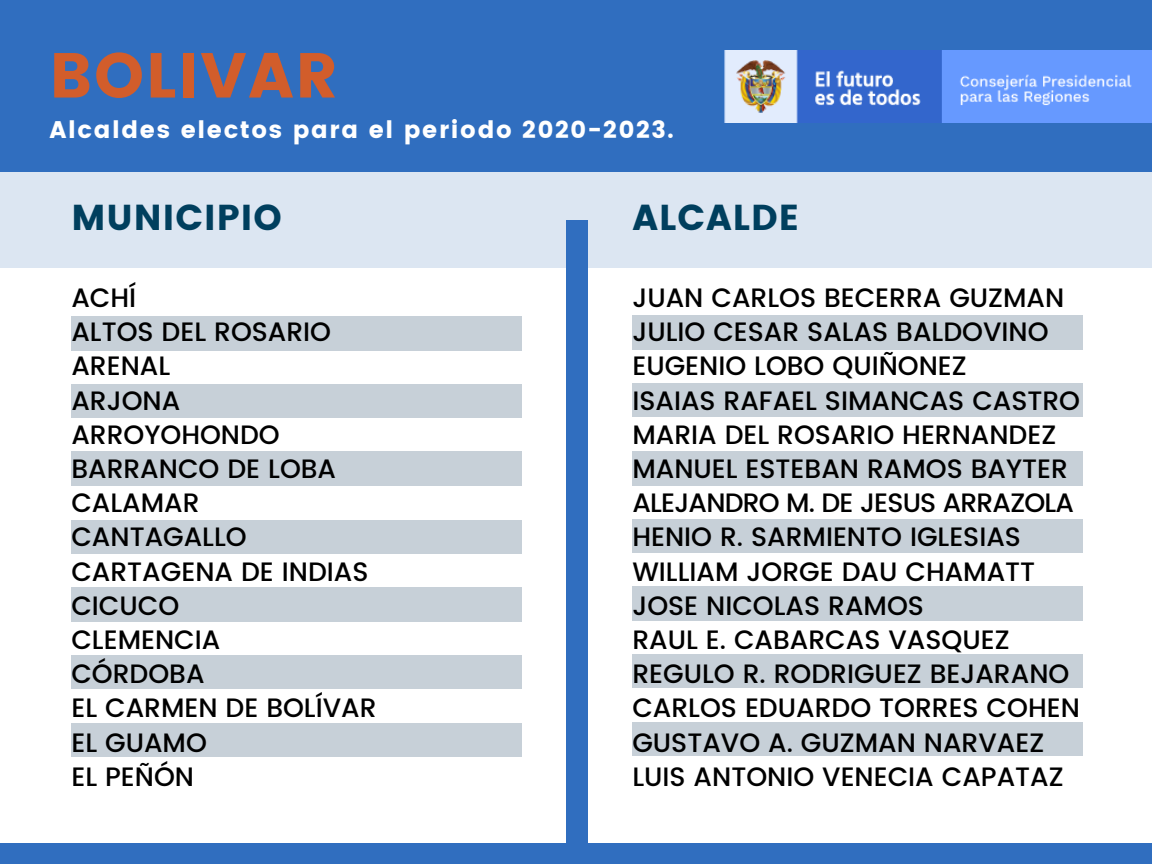
<style>
.page{position:relative;width:1152px;height:864px;background:#fff}
.page>*{position:absolute;margin:0;border:0;box-sizing:border-box;transform-origin:0 0}
.t1{font:63.45px "Poppins";letter-spacing:.03em;color:#d25d2b}
.t2{font:36px "Poppins";letter-spacing:.03em;color:#003f5e}
.t3{font:500 26.55px/34.2px "Poppins";color:#000}
.t4{font:24px "Poppins";letter-spacing:.07em;color:#fff}
</style>
<div class="page">
<div style="left:0;top:0;width:1152px;height:172px;background:#306ebf"></div>
<div style="left:0;top:172px;width:1152px;height:96px;background:#dce6f2"></div>
<div style="left:567px;top:220px;width:21px;height:644px;background:#306ebf"></div>
<div style="left:0;top:844px;width:1152px;height:20px;background:#306ebf"></div>
<img style="left:724px;top:50px;width:428px;height:72px">
<div style="left:71px;top:316px;width:450px;height:34px;background:#c7d0d8"></div>
<div style="left:71px;top:384px;width:450px;height:34px;background:#c7d0d8"></div>
<div style="left:71px;top:452px;width:450px;height:34px;background:#c7d0d8"></div>
<div style="left:71px;top:520px;width:450px;height:33px;background:#c7d0d8"></div>
<div style="left:71px;top:587px;width:450px;height:34px;background:#c7d0d8"></div>
<div style="left:71px;top:655px;width:450px;height:34px;background:#c7d0d8"></div>
<div style="left:71px;top:723px;width:450px;height:33px;background:#c7d0d8"></div>
<div style="left:632px;top:315px;width:450px;height:35px;background:#c7d0d8"></div>
<div style="left:632px;top:383px;width:450px;height:34px;background:#c7d0d8"></div>
<div style="left:632px;top:451px;width:450px;height:34px;background:#c7d0d8"></div>
<div style="left:632px;top:519px;width:450px;height:34px;background:#c7d0d8"></div>
<div style="left:632px;top:586px;width:450px;height:35px;background:#c7d0d8"></div>
<div style="left:632px;top:654px;width:450px;height:34px;background:#c7d0d8"></div>
<div style="left:632px;top:722px;width:450px;height:34px;background:#c7d0d8"></div>
<h1 class="t1" style="left:49px;top:39px;width:290px">BOLIVAR</h1>
<p class="t4" style="left:49px;top:116px;width:626px">Alcaldes electos para el periodo 2020-2023.</p>
<h2 class="t2" style="left:71px;top:197px;width:212px">MUNICIPIO</h2>
<h2 class="t2" style="left:632px;top:197px;width:169px">ALCALDE</h2>
<p class="t3" style="left:71px;top:281px;width:307px">ACHÍ<br>ALTOS DEL ROSARIO<br>ARENAL<br>ARJONA<br>ARROYOHONDO<br>BARRANCO DE LOBA<br>CALAMAR<br>CANTAGALLO<br>CARTAGENA DE INDIAS<br>CICUCO<br>CLEMENCIA<br>CÓRDOBA<br>EL CARMEN DE BOLÍVAR<br>EL GUAMO<br>EL PEÑÓN</p>
<p class="t3" style="left:632px;top:281px;width:449px">JUAN CARLOS BECERRA GUZMAN<br>JULIO CESAR SALAS BALDOVINO<br>EUGENIO LOBO QUIÑONEZ<br>ISAIAS RAFAEL SIMANCAS CASTRO<br>MARIA DEL ROSARIO HERNANDEZ<br>MANUEL ESTEBAN RAMOS BAYTER<br>ALEJANDRO M. DE JESUS ARRAZOLA<br>HENIO R. SARMIENTO IGLESIAS<br>WILLIAM JORGE DAU CHAMATT<br>JOSE NICOLAS RAMOS<br>RAUL E. CABARCAS VASQUEZ<br>REGULO R. RODRIGUEZ BEJARANO<br>CARLOS EDUARDO TORRES COHEN<br>GUSTAVO A. GUZMAN NARVAEZ<br>LUIS ANTONIO VENECIA CAPATAZ</p>
</div>
